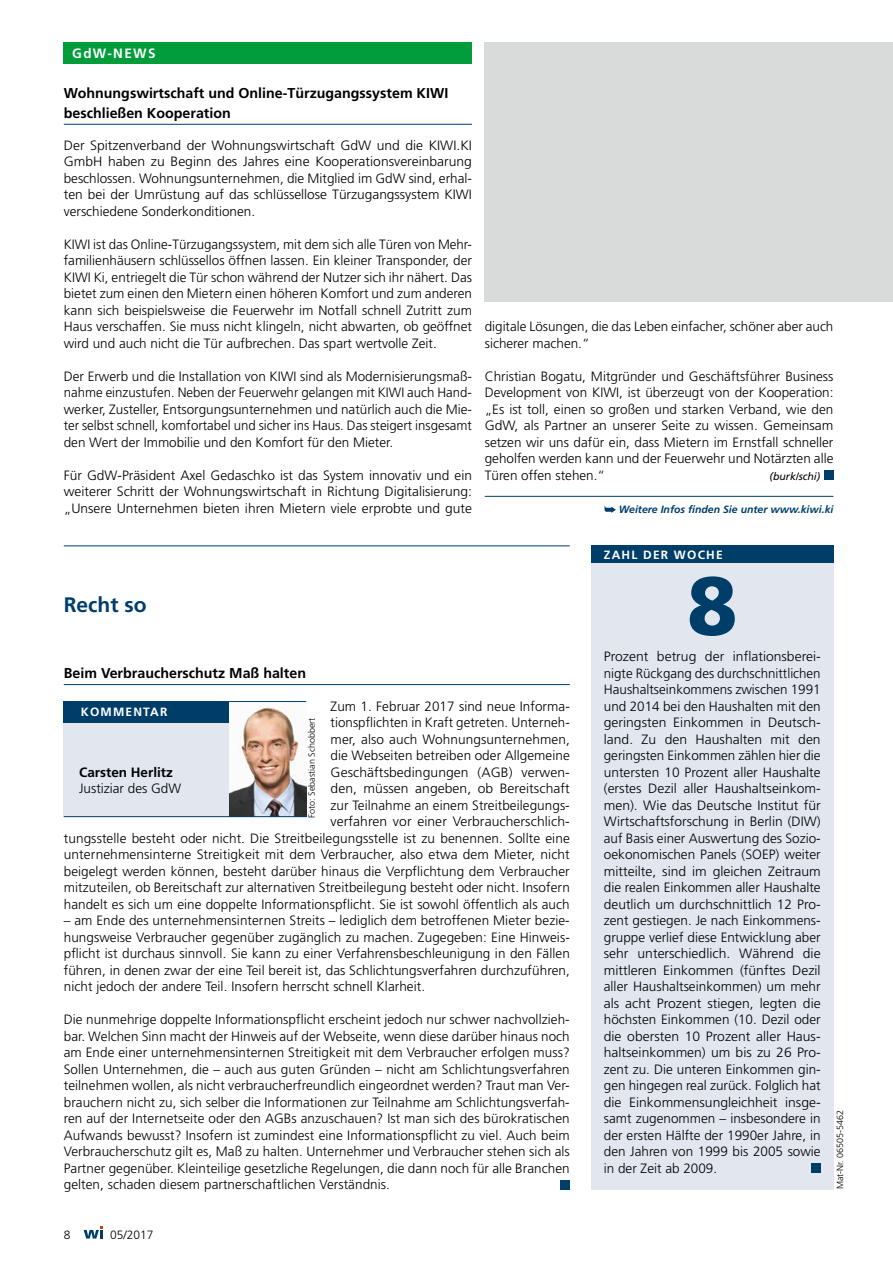
<style>
.page{position:relative;width:893px;height:1263px;background:#fff}
.page>*{position:absolute;margin:0;border:0;box-sizing:border-box;transform-origin:0 0}
.t1{font:900 82.5px "Frutiger";color:#003e6a}
.t2{font:700 21px "Frutiger";color:#003e6a}
.t3{font:700 14.25px/19.5px "Frutiger";color:#000}
.t4{font:300 13.5px/16.5px "Frutiger";letter-spacing:.005em;color:#000;text-align:justify}
.t5{font:700 13.5px "Frutiger";color:#000}
.t6{font:700 13.5px "Frutiger";letter-spacing:.1em;color:#fff}
.t7{font:700 12px "Frutiger";letter-spacing:.1em;color:#fff}
.t8{font:300 12px "Frutiger";color:#000}
.t9{font:italic 700 10.5px "Frutiger";color:#003e6a}
.t10{font:italic 10.5px "Frutiger";color:#000}
.t11{font:300 9px "Frutiger";color:#000}
</style>
<div class="page">
<div style="left:64px;top:43px;width:408px;height:21px;background:#009d3a"></div>
<div style="left:485px;top:43px;width:408px;height:259px;background:#d9dada"></div>
<div style="left:591px;top:548px;width:242px;height:641px;background:#e1e6ef"></div>
<div style="left:591px;top:546px;width:242px;height:17px;background:#003e6a"></div>
<div style="left:811px;top:1163px;width:10px;height:10px;background:#003e6a"></div>
<hr style="left:64px;top:545px;width:506px;height:1px;background:#003e6a">
<hr style="left:64px;top:124px;width:408px;height:1px;background:#003e6a">
<hr style="left:485px;top:496px;width:348px;height:1px;background:#003e6a">
<div style="left:824px;top:470px;width:9px;height:10px;background:#003e6a"></div>
<svg style="left:605px;top:506px;width:11px;height:7px"></svg>
<hr style="left:64px;top:684px;width:506px;height:1px;background:#003e6a">
<div style="left:560px;top:1180px;width:10px;height:10px;background:#003e6a"></div>
<div style="left:64px;top:701px;width:242px;height:116px;background:#e1e6ef"></div>
<div style="left:64px;top:701px;width:242px;height:21px;background:#003e6a"></div>
<img style="left:230px;top:702px;width:76px;height:114px">
<hr style="left:64px;top:816px;width:242px;height:1px;background:#003e6a">
<svg style="left:84px;top:1226px;width:19px;height:12px"></svg>
<p class="t6" style="left:72px;top:46px;width:85px">GdW-NEWS</p>
<p class="t3" style="left:64px;top:83px;width:386px">Wohnungswirtschaft und Online-Türzugangssystem KIWI beschließen Kooperation</p>
<p class="t4" style="left:64px;top:137px;width:410px">Der Spitzenverband der Wohnungswirtschaft GdW und die KIWI.KI GmbH haben zu Beginn des Jahres eine Kooperationsvereinbarung beschlossen. Wohnungsunternehmen, die Mitglied im GdW sind, erhal&shy;ten bei der Umrüstung auf das schlüssellose Türzugangssystem KIWI verschiedene Sonderkonditionen.</p>
<p class="t4" style="left:64px;top:236px;width:410px">KIWI ist das Online-Türzugangssystem, mit dem sich alle Türen von Mehr&shy;familienhäusern schlüssellos öffnen lassen. Ein kleiner Transponder, der KIWI Ki, entriegelt die Tür schon während der Nutzer sich ihr nähert. Das bietet zum einen den Mietern einen höheren Komfort und zum anderen kann sich beispielsweise die Feuerwehr im Notfall schnell Zutritt zum Haus verschaffen. Sie muss nicht klingeln, nicht abwarten, ob geöffnet wird und auch nicht die Tür aufbrechen. Das spart wertvolle Zeit.</p>
<p class="t4" style="left:64px;top:368px;width:410px">Der Erwerb und die Installation von KIWI sind als Modernisierungsmaß&shy;nahme einzustufen. Neben der Feuerwehr gelangen mit KIWI auch Hand&shy;werker, Zusteller, Entsorgungsunternehmen und natürlich auch die Mie&shy;ter selbst schnell, komfortabel und sicher ins Haus. Das steigert insgesamt den Wert der Immobilie und den Komfort für den Mieter.</p>
<p class="t4" style="left:64px;top:467px;width:410px">Für GdW-Präsident Axel Gedaschko ist das System innovativ und ein weiterer Schritt der Wohnungswirtschaft in Richtung Digitalisierung: „Unsere Unternehmen bieten ihren Mietern viele erprobte und gute</p>
<p class="t4" style="left:485px;top:319px;width:350px">digitale Lösungen, die das Leben einfacher, schöner aber auch sicherer machen.“</p>
<p class="t4" style="left:485px;top:368px;width:350px">Christian Bogatu, Mitgründer und Geschäftsführer Business Development von KIWI, ist überzeugt von der Kooperation: „Es ist toll, einen so großen und starken Verband, wie den GdW, als Partner an unserer Seite zu wissen. Gemeinsam setzen wir uns dafür ein, dass Mietern im Ernstfall schneller geholfen werden kann und der Feuerwehr und Notärzten alle Türen offen stehen.“</p>
<p class="t10" style="left:770px;top:470px;width:52px">(burk/schi)</p>
<p class="t9" style="left:619px;top:503px;width:216px">Weitere Infos finden Sie unter www.kiwi.ki</p>
<h2 class="t2" style="left:64px;top:592px;width:84px">Recht so</h2>
<p class="t7" style="left:604px;top:548px;width:120px">ZAHL DER WOCHE</p>
<h1 class="t1" style="left:687px;top:556px;width:52px">8</h1>
<p class="t3" style="left:64px;top:663px;width:244px">Beim Verbraucherschutz Maß halten</p>
<p class="t4" style="left:64px;top:698px;width:508px;text-align:right">Zum 1. Februar 2017 sind neue Informa-<br>tionspflichten in Kraft getreten. Unterneh-<br>mer, also auch Wohnungsunternehmen,<br>die Webseiten betreiben oder Allgemeine<br>Geschäftsbedingungen (AGB) verwen-<br>den, müssen angeben, ob Bereitschaft<br>zur Teilnahme an einem Streitbeilegungs-<br>verfahren vor einer Verbraucherschlich-<br>tungsstelle besteht oder nicht. Die Streitbeilegungsstelle ist zu benennen. Sollte eine unternehmensinterne Streitigkeit mit dem Verbraucher, also etwa dem Mieter, nicht beigelegt werden können, besteht darüber hinaus die Verpflichtung dem Verbraucher mitzuteilen, ob Bereitschaft zur alternativen Streitbeilegung besteht oder nicht. Insofern handelt es sich um eine doppelte Informationspflicht. Sie ist sowohl öffentlich als auch</p>
<p class="t4" style="left:64px;top:913px;width:508px">– am Ende des unternehmensinternen Streits – lediglich dem betroffenen Mieter bezie&shy;hungsweise Verbraucher gegenüber zugänglich zu machen. Zugegeben: Eine Hinweis&shy;pflicht ist durchaus sinnvoll. Sie kann zu einer Verfahrensbeschleunigung in den Fällen führen, in denen zwar der eine Teil bereit ist, das Schlichtungsverfahren durchzuführen, nicht jedoch der andere Teil. Insofern herrscht schnell Klarheit.</p>
<p class="t4" style="left:64px;top:1012px;width:507px">Die nunmehrige doppelte Informationspflicht erscheint jedoch nur schwer nachvollzieh&shy;bar. Welchen Sinn macht der Hinweis auf der Webseite, wenn diese darüber hinaus noch am Ende einer unternehmensinternen Streitigkeit mit dem Verbraucher erfolgen muss?<br>Sollen Unternehmen, die – auch aus guten Gründen – nicht am Schlichtungsverfahren teilnehmen wollen, als nicht verbraucherfreundlich eingeordnet werden? Traut man Ver&shy;brauchern nicht zu, sich selber die Informationen zur Teilnahme am Schlichtungsverfah&shy;ren auf der Internetseite oder den AGBs anzuschauen? Ist man sich des bürokratischen Aufwands bewusst? Insofern ist zumindest eine Informationspflicht zu viel. Auch beim Verbraucherschutz gilt es, Maß zu halten. Unternehmer und Verbraucher stehen sich als Partner gegenüber. Kleinteilige gesetzliche Regelungen, die dann noch für alle Branchen gelten, schaden diesem partnerschaftlichen Verständnis.</p>
<p class="t7" style="left:81px;top:705px;width:88px">KOMMENTAR</p>
<p class="t11" style="left:307px;top:818px;width:102px;rotate:-90deg">Foto: Sebastian Schobbert</p>
<p class="t5" style="left:79px;top:764px;width:95px">Carsten Herlitz</p>
<p class="t4" style="left:79px;top:781px;width:103px">Justiziar des GdW</p>
<p class="t8" style="left:64px;top:1227px;width:8px">8</p>
<p class="t8" style="left:110px;top:1227px;width:45px">05/2017</p>
<p class="t4" style="left:604px;top:649px;width:218px">Prozent betrug der inflationsberei&shy;nigte Rückgang des durchschnittlichen Haushaltseinkommens zwischen 1991 und 2014 bei den Haushalten mit den geringsten Einkommen in Deutsch&shy;land. Zu den Haushalten mit den geringsten Einkommen zählen hier die untersten 10 Prozent aller Haushalte (erstes Dezil aller Haushaltseinkom&shy;men). Wie das Deutsche Institut für Wirtschaftsforschung in Berlin (DIW) auf Basis einer Auswertung des Sozio&shy;oekonomischen Panels (SOEP) weiter mitteilte, sind im gleichen Zeitraum die realen Einkommen aller Haushalte deutlich um durchschnittlich 12 Pro&shy;zent gestiegen. Je nach Einkommens&shy;gruppe verlief diese Entwicklung aber sehr unterschiedlich. Während die mittleren Einkommen (fünftes Dezil aller Haushaltseinkommen) um mehr als acht Prozent stiegen, legten die höchsten Einkommen (10. Dezil oder die obersten 10 Prozent aller Haus&shy;haltseinkommen) um bis zu 26 Pro&shy;zent zu. Die unteren Einkommen gin&shy;gen hingegen real zurück. Folglich hat die Einkommensungleichheit insge&shy;samt zugenommen – insbesondere in der ersten Hälfte der 1990er Jahre, in den Jahren von 1999 bis 2005 sowie in der Zeit ab 2009.</p>
<p class="t11" style="left:835px;top:1189px;width:81px;rotate:-90deg">Mat-Nr. 06505-5462</p>
</div>
